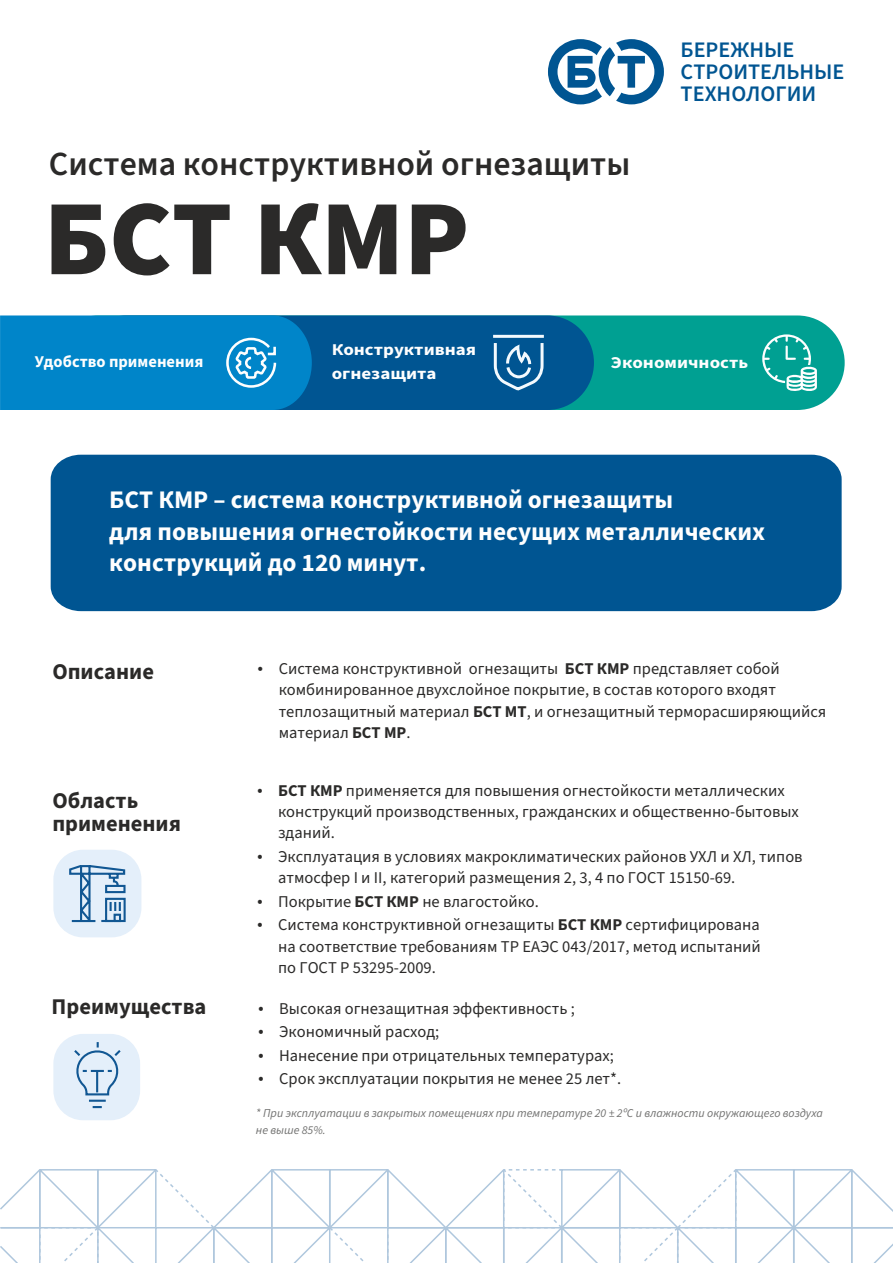
<style>
.page{position:relative;width:893px;height:1263px;background:#fff}
.page>*{position:absolute;margin:0;border:0;box-sizing:border-box;transform-origin:0 0}
.t1{font:900 107.1px "Source Sans 3";color:#2b2a29}
.t2{font:600 33.9px "Source Sans 3";color:#2b2a29}
.t3{font:700 25.35px/31.7px "Source Sans 3";color:#fefefe}
.t4{font:700 22.5px/23.5px "Source Sans 3";color:#2b2a29}
.t5{font:600 22.2px/21.9px "Source Sans 3";color:#005592}
.t6{font:16.5px/21.5px "Source Sans 3";color:#2b2a29}
.t7{font:700 16.5px/23.5px "Source Sans 3";color:#fefefe;scale:1.15 1}
.t8{font:700 16.5px "Source Sans 3";color:#fefefe}
.t9{font:italic 12px/17.1px "Source Sans 3";color:#727271}
.s1{font-weight:700}
</style>
<div class="page">
<div style="left:51px;top:455px;width:791px;height:156px;background:#005592"></div>
<div style="left:53px;top:850px;width:88px;height:87px;background:#e4effa;border-radius:30px"></div>
<svg style="left:69px;top:865px;width:57px;height:58px"></svg>
<div style="left:51px;top:315px;width:794px;height:95px;background:#00a092;border-radius:47px"></div>
<div style="left:80px;top:315px;width:514px;height:95px;background:#005592;border-radius:47px"></div>
<svg style="left:0;top:1169px;width:893px;height:94px"></svg>
<div style="left:53px;top:1034px;width:87px;height:86px;background:#e4effa;border-radius:30px"></div>
<svg style="left:74px;top:1042px;width:47px;height:67px"></svg>
<svg style="left:548px;top:39px;width:116px;height:65px"></svg>
<svg style="left:0;top:315px;width:312px;height:95px"></svg>
<svg style="left:762px;top:334px;width:55px;height:57px"></svg>
<svg style="left:493px;top:334px;width:51px;height:57px"></svg>
<h2 class="t2" style="left:49px;top:140px;width:583px">Система конструктивной огнезащиты</h2>
<h1 class="t1" style="left:44px;top:164px;width:427px">БСТ КМР</h1>
<h3 class="t5" style="left:681px;top:39px;width:165px">БЕРЕЖНЫЕ<br>СТРОИТЕЛЬНЫЕ<br>ТЕХНОЛОГИИ</h3>
<p class="t8" style="left:35px;top:350px;width:170px">Удобство применения</p>
<p class="t7" style="left:332px;top:338px;width:127px">Конструктивная огнезащита</p>
<p class="t7" style="left:611px;top:351px;width:121px">Экономичность</p>
<h3 class="t3" style="left:109px;top:484px;width:657px">БСТ КМР – система конструктивной огнезащиты<br>для повышения огнестойкости несущих металлических конструкций до 120 минут.</h3>
<h3 class="t4" style="left:52px;top:660px;width:103px">Описание</h3>
<p class="t6" style="left:279px;top:658px;width:549px">Система конструктивной огнезащиты <span class="s1">БСТ КМР</span> представляет собой комбинированное двухслойное покрытие, в состав которого входят теплозащитный материал <span class="s1">БСТ МТ</span>, и огнезащитный терморасширяющийся материал <span class="s1">БСТ МР</span>.</p>
<h3 class="t4" style="left:52px;top:789px;width:130px">Область применения</h3>
<p class="t6" style="left:278px;top:780px;width:522px"><span class="s1">БСТ КМР</span> применяется для повышения огнестойкости металлических конструкций производственных, гражданских и общественно-бытовых зданий.</p>
<p class="t6" style="left:278px;top:846px;width:526px">Эксплуатация в условиях макроклиматических районов УХЛ и ХЛ, типов атмосфер I и II, категорий размещения 2, 3, 4 по ГОСТ 15150-69.</p>
<p class="t6" style="left:278px;top:890px;width:483px;line-height:23.5px">Покрытие <span class="s1">БСТ КМР</span> не влагостойко.<br>Система конструктивной огнезащиты <span class="s1">БСТ КМР</span> сертифицирована</p>
<p class="t6" style="left:278px;top:936px;width:484px">на соответствие требованиям ТР ЕАЭС 043/2017, метод испытаний по ГОСТ Р 53295-2009.</p>
<h3 class="t4" style="left:52px;top:995px;width:156px">Преимущества</h3>
<p class="t6" style="left:279px;top:997px;width:343px;line-height:23.5px">Высокая огнезащитная эффективность ; Экономичный расход;<br>Нанесение при отрицательных температурах; Срок эксплуатации покрытия не менее 25 лет*.</p>
<p class="t9" style="left:256px;top:1104px;width:568px">* При эксплуатации в закрытых помещениях при температуре 20 ± 2ºС и влажности окружающего воздуха не выше 85%.</p>
</div>
